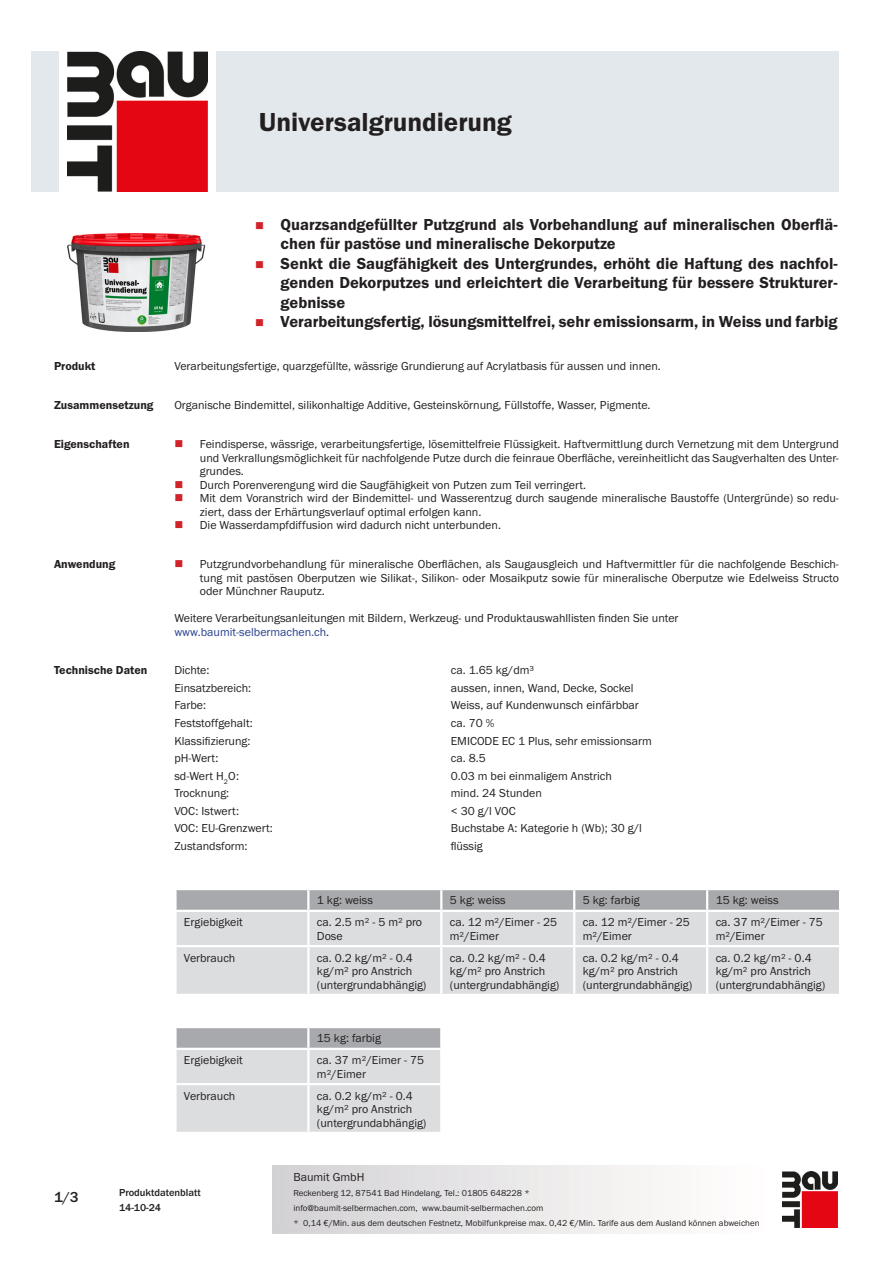
<style>
.page{position:relative;width:893px;height:1263px;background:#fff}
.page>*{position:absolute;margin:0;border:0;box-sizing:border-box;transform-origin:0 0}
.PDS_Produktname{font:27px "BM Franklin Gothic URW Dem";color:#231f20}
.t1{font:16.5px/19.5px "BM Franklin Gothic URW Dem";color:#231f20}
.t2{font:500 15px "BM Franklin Gothic URW";color:#231f20}
.PDS_Standard{font:12px/13.5px "BM Franklin Gothic URW Boo";color:#231f20;text-align:justify}
.PDS_Standard_linksbü{font:12px/13.5px "BM Franklin Gothic URW Boo";color:#231f20}
.PDS_Header{font:12px "BM Franklin Gothic URW Dem";color:#231f20}
.PDS_Standard-2{font:12px "BM Franklin Gothic URW Boo";color:#253f8e}
.t3{font:500 10.5px/15px "BM Franklin Gothic URW";color:#231f20}
.t4{font:9px/15px "BM Franklin Gothic URW Boo";color:#231f20}
.s1{color:#231f20}
</style>
<div class="page">
<img style="left:782px;top:1171px;width:56px;height:56px">
<div style="left:32px;top:51px;width:27px;height:140px;background:#e2e8eb"></div>
<img style="left:68px;top:51px;width:139px;height:140px">
<div style="left:216px;top:51px;width:623px;height:140px;background:#e2e8eb"></div>
<img style="left:68px;top:234px;width:138px;height:98px">
<svg style="left:177px;top:890px;width:662px;height:20px;background:#aaabaf"></svg>
<div style="left:177px;top:912px;width:662px;height:82px;background:#dcdddf"></div>
<hr style="left:307px;top:890px;width:2px;height:20px;background:#fff">
<hr style="left:440px;top:890px;width:2px;height:20px;background:#fff">
<hr style="left:573px;top:890px;width:2px;height:20px;background:#fff">
<hr style="left:706px;top:890px;width:2px;height:20px;background:#fff">
<hr style="left:307px;top:912px;width:2px;height:33px;background:#fff">
<hr style="left:440px;top:912px;width:2px;height:33px;background:#fff">
<hr style="left:573px;top:912px;width:2px;height:33px;background:#fff">
<hr style="left:706px;top:912px;width:2px;height:33px;background:#fff">
<hr style="left:174px;top:945px;width:134px;height:2px;background:#fff">
<hr style="left:308px;top:945px;width:133px;height:2px;background:#fff">
<hr style="left:307px;top:947px;width:2px;height:47px;background:#fff">
<hr style="left:441px;top:945px;width:133px;height:2px;background:#fff">
<hr style="left:440px;top:947px;width:2px;height:47px;background:#fff">
<hr style="left:574px;top:945px;width:133px;height:2px;background:#fff">
<hr style="left:573px;top:947px;width:2px;height:47px;background:#fff">
<hr style="left:707px;top:945px;width:134px;height:2px;background:#fff">
<hr style="left:706px;top:947px;width:2px;height:47px;background:#fff">
<svg style="left:177px;top:1028px;width:263px;height:104px;background:#d2d3d5"></svg>
<hr style="left:307px;top:1028px;width:2px;height:20px;background:#fff">
<hr style="left:174px;top:1048px;width:134px;height:2px;background:#fff">
<hr style="left:308px;top:1048px;width:134px;height:2px;background:#fff">
<hr style="left:307px;top:1050px;width:2px;height:33px;background:#fff">
<hr style="left:174px;top:1083px;width:134px;height:2px;background:#fff">
<hr style="left:308px;top:1083px;width:134px;height:2px;background:#fff">
<hr style="left:307px;top:1085px;width:2px;height:47px;background:#fff">
<p class="PDS_Produktname" style="left:259px;top:106px;width:255px">Universalgrundierung</p>
<p class="t1" style="left:281px;top:215px;width:559px">Quarzsandgefüllter Putzgrund als Vorbehandlung auf mineralischen Oberflä&shy;chen für pastöse und mineralische Dekorputze</p>
<p class="t1" style="left:281px;top:254px;width:559px;text-align:justify">Senkt die Saugfähigkeit des Untergrundes, erhöht die Haftung des nachfol&shy;genden Dekorputzes und erleichtert die Verarbeitung für bessere Strukturer&shy;gebnisse</p>
<p class="t1" style="left:281px;top:312px;width:559px">Verarbeitungsfertig, lösungsmittelfrei, sehr emissionsarm, in Weiss und farbig</p>
<p class="PDS_Header" style="left:54px;top:359px;width:43px">Produkt</p>
<p class="PDS_Standard" style="left:174px;top:360px;width:488px">Verarbeitungsfertige, quarzgefüllte, wässrige Grundierung auf Acrylatbasis für aussen und innen.</p>
<p class="PDS_Header" style="left:54px;top:398px;width:101px">Zusammensetzung</p>
<p class="PDS_Standard" style="left:174px;top:399px;width:478px">Organische Bindemittel, silikonhaltige Additive, Gesteinskörnung, Füllstoffe, Wasser, Pigmente.</p>
<p class="PDS_Header" style="left:54px;top:437px;width:77px">Eigenschaften</p>
<p class="PDS_Standard" style="left:200px;top:438px;width:641px">Feindisperse, wässrige, verarbeitungsfertige, lösemittelfreie Flüssigkeit. Haftvermittlung durch Vernetzung mit dem Untergrund und Verkrallungsmöglichkeit für nachfolgende Putze durch die feinraue Oberfläche, vereinheitlicht das Saugverhalten des Unter&shy;grundes.</p>
<p class="PDS_Standard" style="left:200px;top:478px;width:388px">Durch Porenverengung wird die Saugfähigkeit von Putzen zum Teil verringert.</p>
<p class="PDS_Standard" style="left:200px;top:492px;width:641px">Mit dem Voranstrich wird der Bindemittel- und Wasserentzug durch saugende mineralische Baustoffe (Untergründe) so redu&shy;ziert, dass der Erhärtungsverlauf optimal erfolgen kann.</p>
<p class="PDS_Standard" style="left:200px;top:519px;width:303px">Die Wasserdampfdiffusion wird dadurch nicht unterbunden.</p>
<p class="PDS_Header" style="left:54px;top:557px;width:63px">Anwendung</p>
<p class="PDS_Standard" style="left:200px;top:558px;width:641px">Putzgrundvorbehandlung für mineralische Oberflächen, als Saugausgleich und Haftvermittler für die nachfolgende Beschich&shy;tung mit pastösen Oberputzen wie Silikat-, Silikon- oder Mosaikputz sowie für mineralische Oberputze wie Edelweiss Structo oder Münchner Rauputz.</p>
<p class="PDS_Standard" style="left:174px;top:612px;width:506px">Weitere Verarbeitungsanleitungen mit Bildern, Werkzeug- und Produktauswahllisten finden Sie unter</p>
<p class="PDS_Standard-2" style="left:174px;top:624px;width:156px">www.baumit-selbermachen.ch<span class="s1">.</span></p>
<p class="PDS_Header" style="left:54px;top:663px;width:95px">Technische Daten</p>
<p class="PDS_Standard_linksbü" style="left:174px;top:664px;width:37px">Dichte:</p>
<p class="PDS_Standard_linksbü" style="left:451px;top:664px;width:85px">ca. 1.65 kg/dm³</p>
<p class="PDS_Standard_linksbü" style="left:174px;top:681px;width:78px">Einsatzbereich:</p>
<p class="PDS_Standard_linksbü" style="left:451px;top:681px;width:184px">aussen, innen, Wand, Decke, Sockel</p>
<p class="PDS_Standard_linksbü" style="left:174px;top:699px;width:33px">Farbe:</p>
<p class="PDS_Standard_linksbü" style="left:451px;top:699px;width:190px">Weiss, auf Kundenwunsch einfärbbar</p>
<p class="PDS_Standard_linksbü" style="left:174px;top:716px;width:80px">Feststoffgehalt:</p>
<p class="PDS_Standard_linksbü" style="left:451px;top:716px;width:45px">ca. 70 %</p>
<p class="PDS_Standard_linksbü" style="left:174px;top:734px;width:78px">Klassifizierung:</p>
<p class="PDS_Standard_linksbü" style="left:451px;top:734px;width:203px">EMICODE EC 1 Plus, sehr emissionsarm</p>
<p class="PDS_Standard_linksbü" style="left:174px;top:751px;width:46px">pH-Wert:</p>
<p class="PDS_Standard_linksbü" style="left:451px;top:751px;width:37px">ca. 8.5</p>
<p class="PDS_Standard_linksbü" style="left:174px;top:769px;width:66px">sd-Wert H<sub>2</sub>O:</p>
<p class="PDS_Standard_linksbü" style="left:451px;top:769px;width:163px">0.03 m bei einmaligem Anstrich</p>
<p class="PDS_Standard_linksbü" style="left:174px;top:786px;width:56px">Trocknung:</p>
<p class="PDS_Standard_linksbü" style="left:451px;top:786px;width:93px">mind. 24 Stunden</p>
<p class="PDS_Standard_linksbü" style="left:174px;top:804px;width:66px">VOC: Istwert:</p>
<p class="PDS_Standard_linksbü" style="left:451px;top:804px;width:66px">&lt; 30 g/l VOC</p>
<p class="PDS_Standard_linksbü" style="left:174px;top:821px;width:100px">VOC: EU-Grenzwert:</p>
<p class="PDS_Standard_linksbü" style="left:451px;top:821px;width:193px">Buchstabe A: Kategorie h (Wb); 30 g/l</p>
<p class="PDS_Standard_linksbü" style="left:174px;top:839px;width:75px">Zustandsform:</p>
<p class="PDS_Standard_linksbü" style="left:451px;top:839px;width:34px">flüssig</p>
<p class="PDS_Standard_linksbü" style="left:317px;top:894px;width:58px">1 kg: weiss</p>
<p class="PDS_Standard_linksbü" style="left:450px;top:894px;width:58px">5 kg: weiss</p>
<p class="PDS_Standard_linksbü" style="left:583px;top:894px;width:58px">5 kg: farbig</p>
<p class="PDS_Standard_linksbü" style="left:716px;top:894px;width:65px">15 kg: weiss</p>
<p class="PDS_Standard_linksbü" style="left:184px;top:916px;width:60px">Ergiebigkeit</p>
<p class="PDS_Standard_linksbü" style="left:317px;top:916px;width:107px">ca. 2.5 m² - 5 m² pro<br>Dose</p>
<p class="PDS_Standard_linksbü" style="left:450px;top:916px;width:109px">ca. 12 m²/Eimer - 25 m²/Eimer</p>
<p class="PDS_Standard_linksbü" style="left:583px;top:916px;width:109px">ca. 12 m²/Eimer - 25 m²/Eimer</p>
<p class="PDS_Standard_linksbü" style="left:716px;top:916px;width:109px">ca. 37 m²/Eimer - 75 m²/Eimer</p>
<p class="PDS_Standard_linksbü" style="left:184px;top:951px;width:53px">Verbrauch</p>
<p class="PDS_Standard_linksbü" style="left:317px;top:951px;width:111px">ca. 0.2 kg/m² - 0.4 kg/m² pro Anstrich (untergrundabhängig)</p>
<p class="PDS_Standard_linksbü" style="left:450px;top:951px;width:111px">ca. 0.2 kg/m² - 0.4 kg/m² pro Anstrich (untergrundabhängig)</p>
<p class="PDS_Standard_linksbü" style="left:583px;top:951px;width:111px">ca. 0.2 kg/m² - 0.4 kg/m² pro Anstrich (untergrundabhängig)</p>
<p class="PDS_Standard_linksbü" style="left:716px;top:951px;width:111px">ca. 0.2 kg/m² - 0.4 kg/m² pro Anstrich (untergrundabhängig)</p>
<p class="PDS_Standard_linksbü" style="left:317px;top:1032px;width:65px">15 kg: farbig</p>
<p class="PDS_Standard_linksbü" style="left:184px;top:1054px;width:60px">Ergiebigkeit</p>
<p class="PDS_Standard_linksbü" style="left:317px;top:1054px;width:109px">ca. 37 m²/Eimer - 75 m²/Eimer</p>
<p class="PDS_Standard_linksbü" style="left:184px;top:1089px;width:53px">Verbrauch</p>
<p class="PDS_Standard_linksbü" style="left:317px;top:1089px;width:111px">ca. 0.2 kg/m² - 0.4 kg/m² pro Anstrich (untergrundabhängig)</p>
<p class="t2" style="left:54px;top:1188px;width:26px">1/3</p>
<p class="t3" style="left:119px;top:1185px;width:83px">Produktdatenblatt<br>14-10-24</p>
<p class="PDS_Standard" style="left:293px;top:1170px;width:73px">Baumit GmbH</p>
<p class="t4" style="left:293px;top:1186px;width:468px">Reckenberg 12, 87541 Bad Hindelang, Tel.: 01805 648228 *<br>info@baumit-selbermachen.com, www.baumit-selbermachen.com<br>* 0,14 €/Min. aus dem deutschen Festnetz, Mobilfunkpreise max. 0,42 €/Min. Tarife aus dem Ausland können abweichen</p>
</div>
